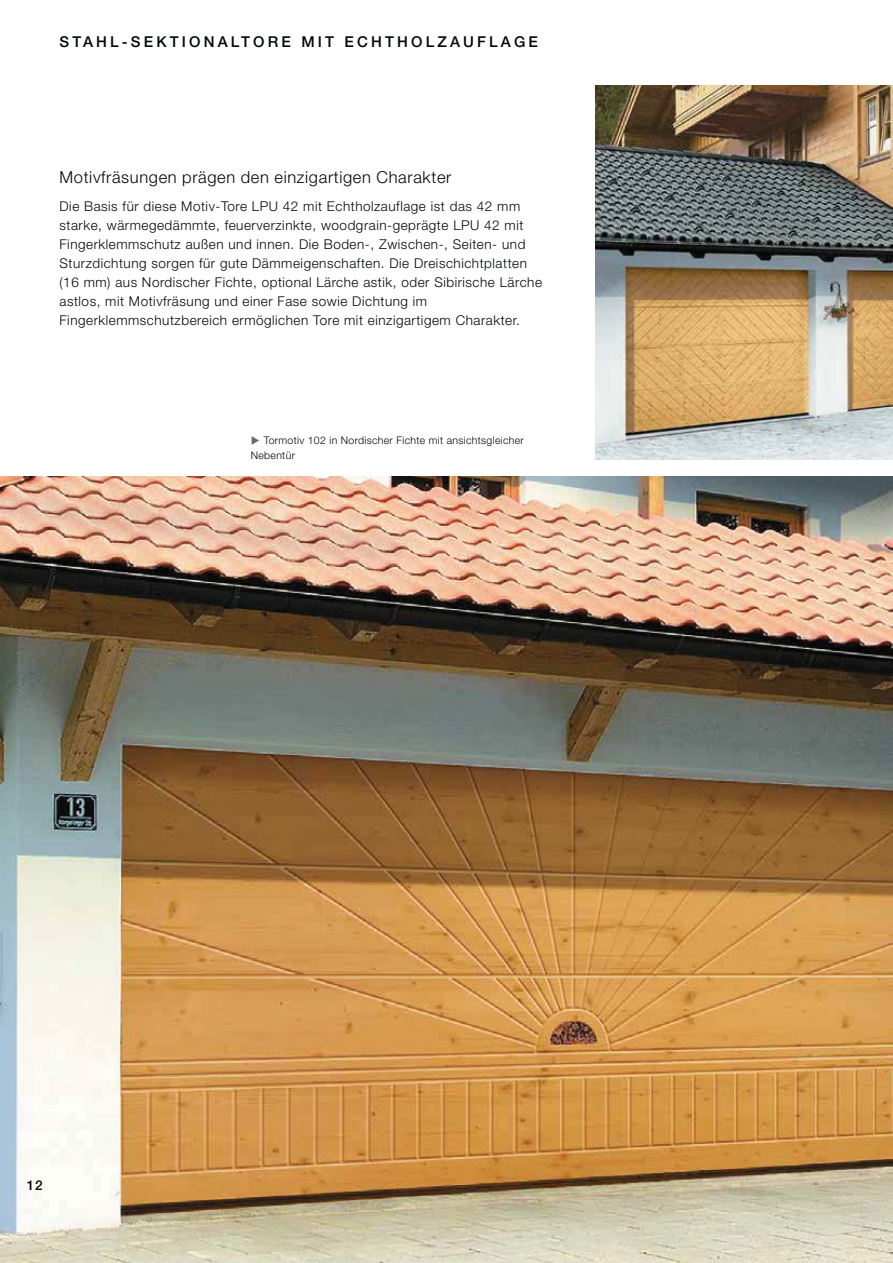
<style>
.page{position:relative;width:893px;height:1263px;background:#fff}
.page>*{position:absolute;margin:0;border:0;box-sizing:border-box;transform-origin:0 0}
.t1{font:300 16.5px "Hoermann Helvetica Neue";letter-spacing:.04em;color:#040809}
.t2{font:500 15px "Hoermann Helvetica Neue";letter-spacing:.21em;color:#040809}
.t3{font:300 13.5px/19px "Hoermann Helvetica Neue";letter-spacing:.04em;color:#040809}
.t4{font:500 13.5px "Hoermann Helvetica Neue";color:#040809}
.t5{font:300 10.5px/14.9px "Hoermann Helvetica Neue";letter-spacing:.03em;color:#040809}
.s1{color:#6d6b68}
</style>
<div class="page">
<img style="left:0;top:476px;width:893px;height:787px">
<img style="left:595px;top:85px;width:298px;height:374px">
<p class="t2" style="left:60px;top:36px;width:480px">STAHL-SEKTIONALTORE MIT ECHTHOLZAUFLAGE</p>
<p class="t1" style="left:60px;top:171px;width:393px">Motivfräsungen prägen den einzigartigen Charakter</p>
<p class="t3" style="left:60px;top:197px;width:484px">Die Basis für diese Motiv-Tore LPU 42 mit Echtholzauflage ist das 42 mm starke, wärmegedämmte, feuerverzinkte, woodgrain-geprägte LPU 42 mit Fingerklemmschutz außen und innen. Die Boden-, Zwischen-, Seiten- und Sturzdichtung sorgen für gute Dämmeigenschaften. Die Dreischichtplatten (16 mm) aus Nordischer Fichte, optional Lärche astik, oder Sibirische Lärche astlos, mit Motivfräsung und einer Fase sowie Dichtung im Fingerklemmschutzbereich ermöglichen Tore mit einzigartigem Charakter.</p>
<p class="t5" style="left:251px;top:434px;width:274px"><span class="s1">▶</span> Tormotiv 102 in Nordischer Fichte mit ansichtsgleicher<br>Nebentür</p>
<p class="t4" style="left:27px;top:1181px;width:17px">12</p>
</div>
